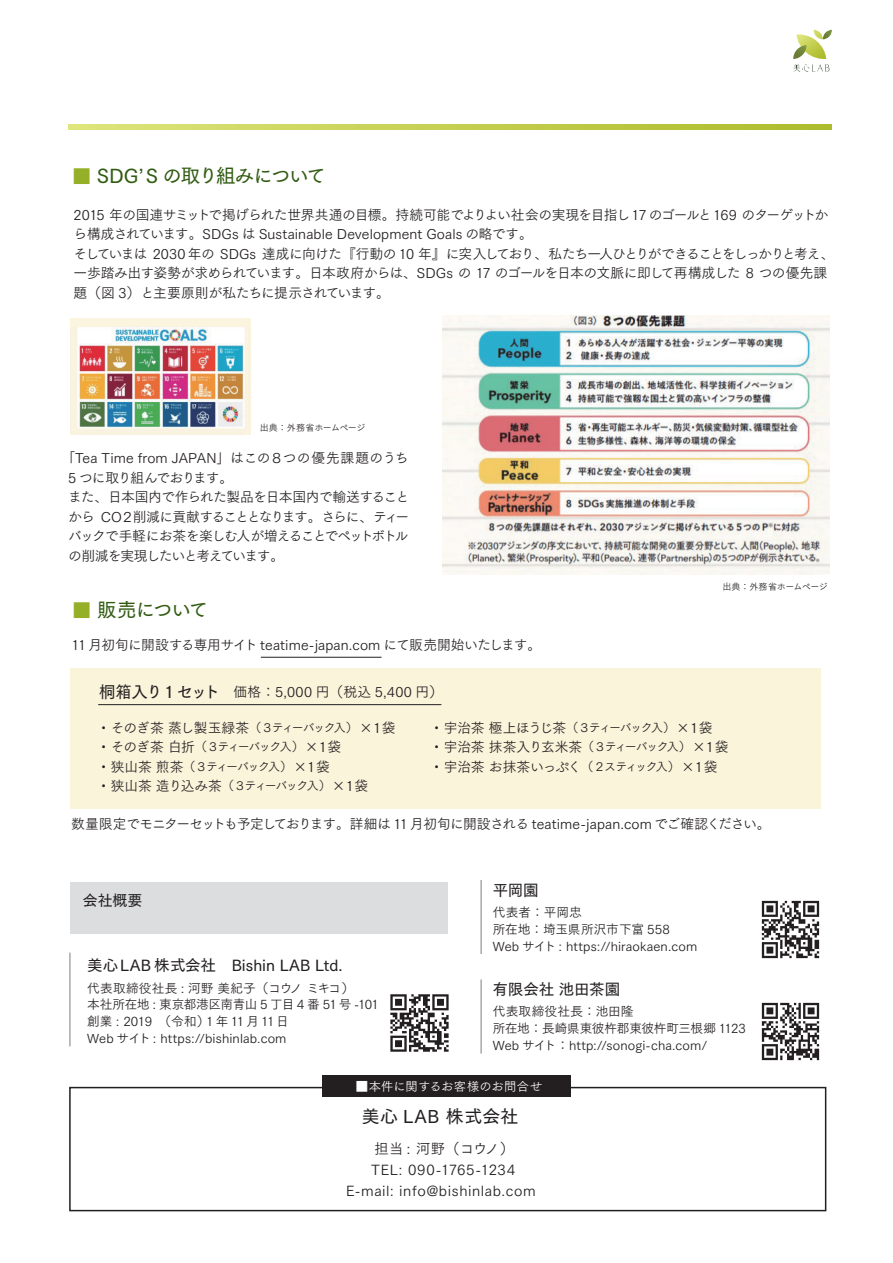
<style>
.page{position:relative;width:893px;height:1263px;background:#fff}
.page>*{position:absolute;margin:0;border:0;box-sizing:border-box;transform-origin:0 0}
.t1{font:19.5px "Tsuku Go Pr 5 D";letter-spacing:-.07em;color:#315c12}
.t2{font:17.85px "Tsuku Go Pr 5 D";letter-spacing:.03em;color:#231f20}
.t3{font:15.6px "Tsuku Go Pr 5 D";color:#231f20}
.t4{font:15px "Tsuku Go Pr 5 D";color:#231f20}
.t5{font:14.25px/21px "Tsuku Go Pr 5 R";letter-spacing:.04em;color:#231f20;text-align:center}
.t6{font:13.8px/19.5px "Tsuku Go Pr 5 R";letter-spacing:-.05em;color:#231f20}
.t7{font:13.8px/19.5px "Tsuku Go Pr 5 R";letter-spacing:-.07em;color:#231f20}
.t8{font:13.8px/19.5px "Tsuku Go Pr 5 R";letter-spacing:-.02em;color:#231f20}
.t9{font:13.8px "Tsuku Go Pr 5 R";letter-spacing:-.015em;color:#231f20}
.t10{font:13.8px "Tsuku Go Pr 5 R";letter-spacing:.03em;color:#231f20}
.t11{font:12.75px/17px "Tsuku Go Pr 5 R";letter-spacing:.005em;color:#231f20}
.t12{font:12.3px "Tsuku Go Pr 5 R";letter-spacing:.005em;color:#fff}
.t13{font:12px "Tsuku Go Pr 5 R";letter-spacing:-.14em;color:#231f20}
.t14{font:9px "Tsuku Go Pr 5 R";letter-spacing:-.05em;color:#231f20}
.s1{font-size:18px;color:#95af28}
.s2{font-family:"Tsuku Go Pr 5 D";font-size:16.5px}
.s3{font-size:12px}
.s4{font-size:13.8px}
</style>
<div class="page">
<img style="left:443px;top:315px;width:386px;height:260px">
<div style="left:69px;top:1087px;width:757px;height:124px;border:2px solid #231f20"></div>
<div style="left:322px;top:1076px;width:249px;height:21px;background:#231f20"></div>
<svg style="left:793px;top:30px;width:39px;height:42px"></svg>
<div style="left:70px;top:882px;width:377px;height:52px;background:#dcdddf"></div>
<svg style="left:68px;top:124px;width:763px;height:5px;background:#c5d052"></svg>
<img style="left:761px;top:900px;width:59px;height:59px">
<img style="left:761px;top:1002px;width:59px;height:59px">
<img style="left:70px;top:319px;width:181px;height:115px">
<img style="left:390px;top:994px;width:59px;height:58px">
<hr style="left:69px;top:953px;width:2px;height:93px;background:#a8a9ad">
<hr style="left:480px;top:880px;width:2px;height:74px;background:#a8a9ad">
<hr style="left:480px;top:979px;width:2px;height:74px;background:#a8a9ad">
<div style="left:70px;top:669px;width:750px;height:140px;background:#faf4db"></div>
<hr style="left:261px;top:657px;width:121px;height:1px;background:#231f20">
<hr style="left:98px;top:704px;width:343px;height:1px;background:#231f20">
<h1 class="t1" style="left:73px;top:159px;width:255px"><span class="s1">■</span> SDG'S の取り組みについて</h1>
<p class="t6" style="left:74px;top:204px;width:762px">2015 年の国連サミットで掲げられた世界共通の目標。持続可能でよりよい社会の実現を目指し17 のゴールと 169 のターゲットから構成されています。SDGs は Sustainable Development Goals の略です。<br>そしていまは 2030 年の SDGs 達成に向けた『行動の 10 年』に突入しており、私たち一人ひとりができることをしっかりと考え、一歩踏み出す姿勢が求められています。日本政府からは、SDGs の 17 のゴールを日本の文脈に即して再構成した 8 つの優先課題（図 3）と主要原則が私たちに提示されています。</p>
<p class="t14" style="left:260px;top:420px;width:107px">出典：外務省ホームページ</p>
<p class="t7" style="left:68px;top:447px;width:343px;text-indent:-7px">「Tea Time from JAPAN」はこの８つの優先課題のうち<br>5 つに取り組んでおります。<br>また、日本国内で作られた製品を日本国内で輸送することから CO２削減に貢献することとなります。さらに、ティーバックで手軽にお茶を楽しむ人が増えることでペットボトルの削減を実現したいと考えています。</p>
<h1 class="t1" style="left:73px;top:592px;width:137px"><span class="s1">■</span> 販売について</h1>
<p class="t9" style="left:72px;top:633px;width:471px">11 月初旬に開設する専用サイト teatime-japan.com にて販売開始いたします。</p>
<p class="t10" style="left:99px;top:679px;width:345px"><span class="s2">桐箱入り1 セット</span>　価格：5,000 円（税込 5,400 円）</p>
<p class="t14" style="left:722px;top:578px;width:107px">出典：外務省ホームページ</p>
<p class="t6" style="left:97px;top:716px;width:300px">・そのぎ茶 蒸し製玉緑茶<span class="s3">（３ティーバック入）</span> ×１袋・そのぎ茶 白折<span class="s3">（３ティーバック入）</span> ×１袋</p>
<p class="t13" style="left:97px;top:756px;width:234px"><span class="s4">・狭山茶 煎茶</span>（３ティーバック入） <span class="s4">×１袋</span></p>
<p class="t9" style="left:97px;top:774px;width:273px">・狭山茶 造り込み茶<span class="s3">（３ティーバック入）</span> ×１袋</p>
<p class="t8" style="left:430px;top:716px;width:300px">・宇治茶 極上ほうじ茶<span class="s3">（３ティーバック入）</span> ×１袋・宇治茶 抹茶入り玄米茶<span class="s3">（３ティーバック入）</span> ×１袋・宇治茶 お抹茶いっぷく<span class="s3">（２スティック入）</span> ×１袋</p>
<p class="t6" style="left:71px;top:813px;width:701px">数量限定でモニターセットも予定しております。詳細は 11 月初旬に開設される teatime-japan.com でご確認ください。</p>
<p class="t4" style="left:83px;top:887px;width:61px">会社概要</p>
<p class="t3" style="left:87px;top:951px;width:257px">美心LAB 株式会社　Bishin LAB Ltd.</p>
<p class="t11" style="left:87px;top:978px;width:293px">代表取締役社長 : 河野 美紀子（コウノ ミキコ）<br>本社所在地 : 東京都港区南青山 5 丁目 4 番 51 号 -101創業 : 2019　（令和）1 年 11 月11日<br>Web サイト : https://bishinlab.com</p>
<p class="t3" style="left:493px;top:876px;width:47px">平岡園</p>
<p class="t11" style="left:493px;top:903px;width:206px">代表者：平岡忠<br>所在地：埼玉県所沢市下富 558<br>Web サイト : https://hiraokaen.com</p>
<p class="t3" style="left:493px;top:975px;width:129px">有限会社 池田茶園</p>
<p class="t11" style="left:493px;top:1002px;width:254px">代表取締役社長：池田隆<br>所在地：長崎県東彼杵郡東彼杵町三根郷 1123<br>Web サイト：http://sonogi-cha.com/</p>
<p class="t12" style="left:356px;top:1075px;width:188px">■本件に関するお客様のお問合せ</p>
<p class="t2" style="left:362px;top:1100px;width:158px">美心 LAB 株式会社</p>
<p class="t5" style="left:346px;top:1137px;width:191px">担当 : 河野（コウノ）<br>TEL: 090-1765-1234<br>E-mail: info@bishinlab.com</p>
</div>
